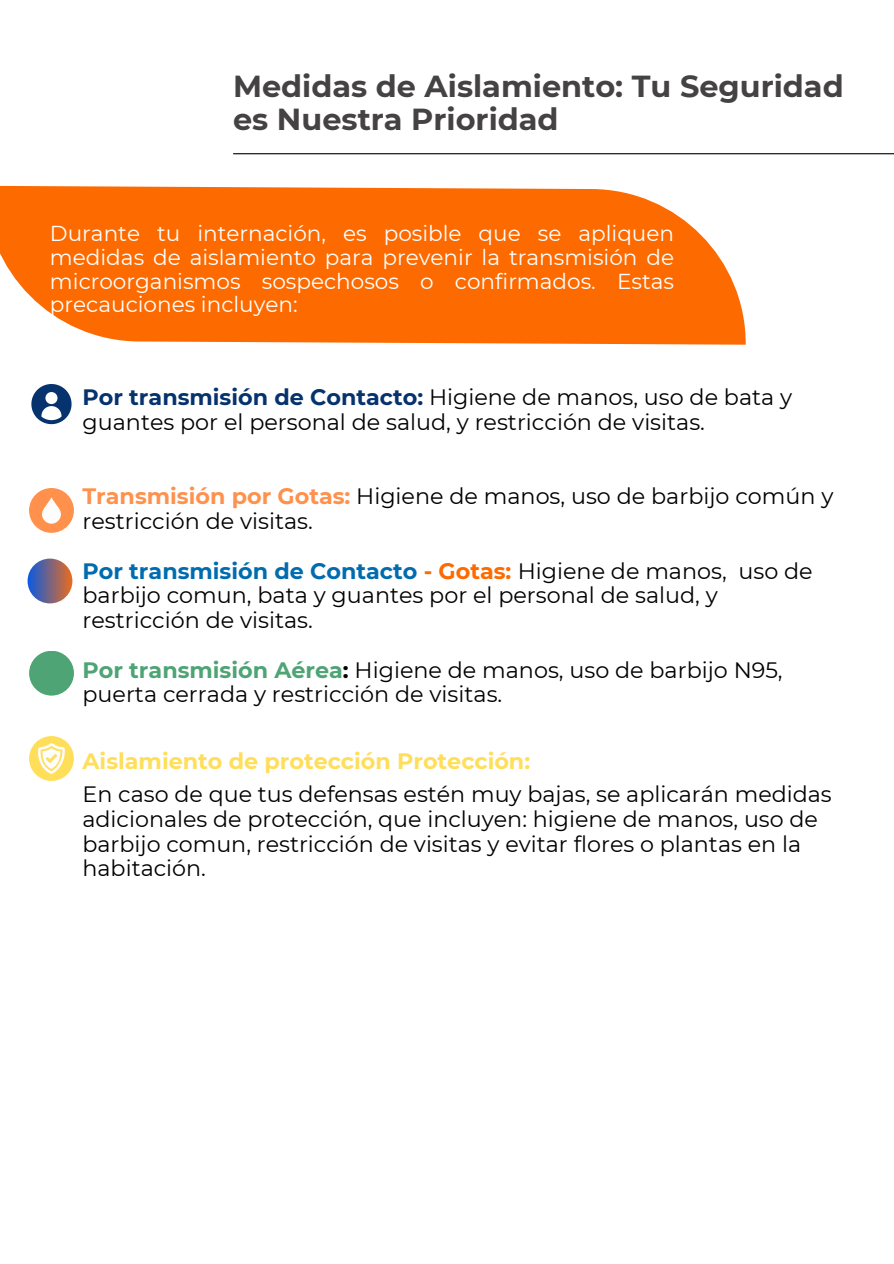
<style>
.page{position:relative;width:894px;height:1264px;background:#fff}
.page>*{position:absolute;margin:0;border:0;box-sizing:border-box;transform-origin:0 0}
.t1{font:700 30.3px/33.8px "Montserrat";color:#444242}
.t2{font:22.2px/24.8px "Montserrat";color:#000}
.t3{font:700 22.2px "Montserrat";color:#ffde59}
.t4{font:21.6px/23.7px "Montserrat";color:#fff;text-align:justify}
.s1{font-weight:700;color:#06326d}
.s2{font-weight:700;color:#ff914d}
.s3{font-weight:700;color:#006caf}
.s4{font-weight:700;color:#fd6a00}
.s5{font-weight:700;color:#4ea475}
.s6{font-weight:700}
</style>
<div class="page">
<hr style="left:233px;top:153px;width:660px;height:1px;background:#000">
<svg style="left:0;top:186px;width:745px;height:158px;background:#fd7717"></svg>
<svg style="left:31px;top:384px;width:41px;height:40px"></svg>
<div style="left:29px;top:488px;width:45px;height:45px;background:#ff914d;border-radius:50%"></div>
<svg style="left:42px;top:497px;width:19px;height:26px"></svg>
<div style="left:29px;top:650px;width:45px;height:45px;background:#4ea475;border-radius:50%"></div>
<svg style="left:38px;top:597px;width:27px;height:6px"></svg>
<div style="left:29px;top:736px;width:45px;height:45px;background:#ffde59;border-radius:50%"></div>
<svg style="left:38px;top:743px;width:27px;height:30px"></svg>
<div style="left:28px;top:558px;width:44px;height:45px;background:linear-gradient(to right,#0f5adc,#e26e2a);border-radius:50%"></div>
<p class="t1" style="left:233px;top:69px;width:612px">Medidas de Aislamiento: Tu Seguridad es Nuestra Prioridad</p>
<p class="t4" style="left:50px;top:222px;width:625px">Durante tu internación, es posible que se apliquen medidas de aislamiento para prevenir la transmisión de microorganismos sospechosos o confirmados. Estas precauciones incluyen:</p>
<h1 class="t2" style="left:82px;top:385px;width:711px"><span class="s1">Por transmisión de Contacto:</span> Higiene de manos, uso de bata y guantes por el personal de salud, y restricción de visitas.</h1>
<p class="t2" style="left:82px;top:484px;width:752px"><span class="s2">Transmisión por Gotas:</span> Higiene de manos, uso de barbijo común y restricción de visitas.</p>
<p class="t2" style="left:82px;top:558px;width:731px"><span class="s3">Por transmisión de Contacto</span> <span class="s4">- Gotas:</span> Higiene de manos, uso de barbijo comun, bata y guantes por el personal de salud, y restricción de visitas.</p>
<p class="t2" style="left:82px;top:657px;width:701px"><span class="s5">Por transmisión Aérea</span><span class="s6">:</span> Higiene de manos, uso de barbijo N95, puerta cerrada y restricción de visitas.</p>
<p class="t3" style="left:83px;top:747px;width:449px">Aislamiento de protección Protección:</p>
<p class="t2" style="left:82px;top:781px;width:750px">En caso de que tus defensas estén muy bajas, se aplicarán medidas adicionales de protección, que incluyen: higiene de manos, uso de barbijo comun, restricción de visitas y evitar flores o plantas en la habitación.</p>
</div>
